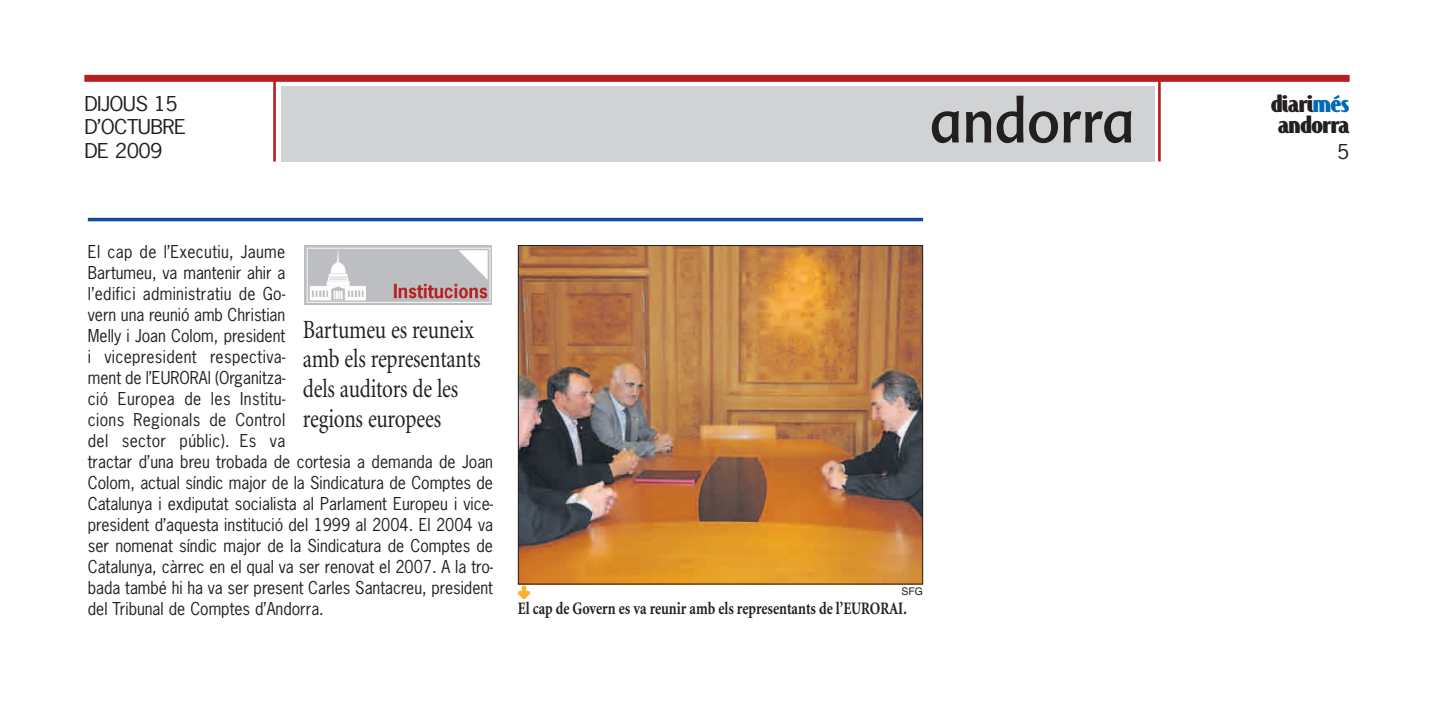
<style>
.page{position:relative;width:1434px;height:718px;background:#fff}
.page>*{position:absolute;margin:0;border:0;box-sizing:border-box;transform-origin:0 0}
.t1{font:61.25px "Advert";color:#231f20;scale:.9 1}
.t2{font:26.25px/29.8px "Minion";letter-spacing:-.01em;color:#231f20;scale:.8 1}
.t3{font:700 26.25px "Jandoni";letter-spacing:-.02em;color:#231f20;scale:1.12 1}
.t4{font:19.25px/23.1px "News Gothic";letter-spacing:-.03em;color:#231f20;scale:1.12 1}
.t5{font:700 17.5px "Minion";color:#231f20;scale:.8 1}
.t6{font:16.62px/21px "News Gothic";color:#231f20;scale:.95 1}
.t7{font:10.5px "Helvetica";color:#231f20}
.s1{color:#0168b3}
</style>
<div class="page">
<hr style="left:1158px;top:78px;width:2px;height:83px;background:#b71f24">
<div style="left:84px;top:75px;width:1265px;height:7px;background:#b71f24"></div>
<hr style="left:273px;top:78px;width:3px;height:83px;background:#b71f24">
<div style="left:281px;top:86px;width:873px;height:75px;background:#d1d2d4"></div>
<hr style="left:88px;top:218px;width:835px;height:3px;background:#114aa0">
<img style="left:304px;top:245px;width:188px;height:59px">
<img style="left:520px;top:247px;width:401px;height:335px">
<div style="left:518px;top:245px;width:405px;height:339px;border:1px solid #231f20"></div>
<svg style="left:518px;top:585px;width:12px;height:13px"></svg>
<p class="t4" style="left:84px;top:93px;width:93px">DIJOUS 15<br>D’OCTUBRE<br>DE 2009</p>
<h1 class="t1" style="left:930px;top:85px;width:229px">andorra</h1>
<p class="t6" style="left:88px;top:242px;width:428px">El cap de l’Executiu, Jaume<br>Bartumeu, va mantenir ahir a<br>l’edifici administratiu de Go-<br>vern una reunió amb Christian<br>Melly i Joan Colom, president<br>i vicepresident respectiva-<br>ment de l’EURORAI (Organitza-<br>ció Europea de les Institu-<br>cions Regionals de Control<br>del sector públic). Es va<br>tractar d’una breu trobada de cortesia a demanda de Joan Colom, actual síndic major de la Sindicatura de Comptes de Catalunya i exdiputat socialista al Parlament Europeu i vice&shy;president d’aquesta institució del 1999 al 2004. El 2004 va ser nomenat síndic major de la Sindicatura de Comptes de Catalunya, càrrec en el qual va ser renovat el 2007. A la tro&shy;bada també hi ha va ser present Carles Santacreu, president del Tribunal de Comptes d’Andorra.</p>
<h2 class="t2" style="left:303px;top:316px;width:224px">Bartumeu es reuneix amb els representants dels auditors de les regions europees</h2>
<p class="t7" style="left:901px;top:587px;width:23px">SFG</p>
<p class="t5" style="left:518px;top:601px;width:488px">El cap de Govern es va reunir amb els representants de l’EURORAI.</p>
<h2 class="t3" style="left:1270px;top:87px;width:72px">diari<span class="s1">més</span></h2>
<h2 class="t3" style="left:1277px;top:108px;width:66px">andorra</h2>
<p class="t4" style="left:1337px;top:141px;width:13px">5</p>
</div>
